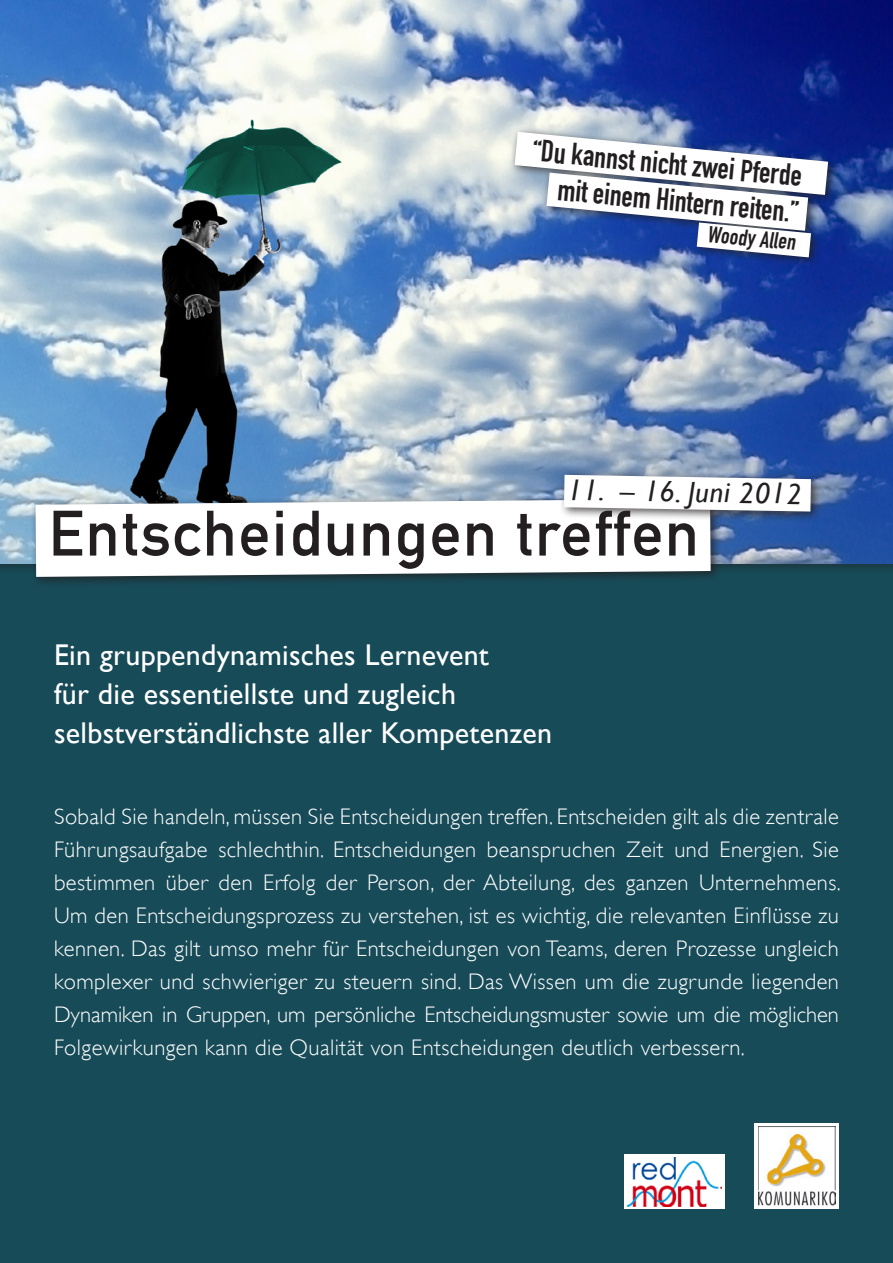
<style>
.page{position:relative;width:893px;height:1263px;background:#fff}
.page>*{position:absolute;margin:0;border:0;box-sizing:border-box;transform-origin:0 0}
.t1{font:63px "DIN Mittelschrift Alternate";letter-spacing:.03em;color:#231f20}
.t2{font:30.45px/36.8px "DIN Engschrift";color:#231f20;text-align:right}
.t3{font:30px "Gill Sans";letter-spacing:.01em;color:#fff}
.t4{font:italic 29.4px "Gill Sans";color:#231f20}
.t5{font:22.8px "DIN Engschrift";color:#231f20}
.t6{font:300 22.5px/33px "Gill Sans";letter-spacing:.02em;color:#fff;text-align:justify}
</style>
<div class="page">
<div style="left:0;top:574px;width:893px;height:689px;background:#174b58"></div>
<img style="left:0;top:0;width:893px;height:563px">
<div style="left:30px;top:494px;width:691px;height:94px;background:#231f20;opacity:.75"></div>
<svg style="left:36px;top:499px;width:675px;height:78px"></svg>
<div style="left:559px;top:470px;width:263px;height:52px;background:#231f20;opacity:.75"></div>
<svg style="left:564px;top:475px;width:247px;height:36px"></svg>
<div style="left:624px;top:1154px;width:101px;height:55px;background:#fff"></div>
<img style="left:627px;top:1157px;width:95px;height:49px">
<div style="left:754px;top:1124px;width:85px;height:85px;background:#fff"></div>
<img style="left:758px;top:1127px;width:78px;height:79px">
<div style="left:510px;top:127px;width:329px;height:141px;background:#231f20;opacity:.75"></div>
<svg style="left:515px;top:132px;width:313px;height:125px"></svg>
<p class="t2" style="left:534px;top:133px;width:272px;rotate:5deg">“Du kannst nicht zwei Pferde mit einem Hintern reiten.”</p>
<p class="t5" style="left:709px;top:221px;width:90px;rotate:5deg">Woody Allen</p>
<p class="t4" style="left:567px;top:473px;width:236px;rotate:1deg">11. – 16. Juni 2012</p>
<p class="t1" style="left:49px;top:496px;width:651px">Entscheidungen treffen</p>
<p class="t3" style="left:54px;top:638px;width:436px">Ein gruppendynamisches Lernevent</p>
<p class="t3" style="left:54px;top:677px;width:403px">für die essentiellste und zugleich</p>
<p class="t3" style="left:54px;top:716px;width:500px">selbstverständlichste aller Kompetenzen</p>
<p class="t6" style="left:54px;top:799px;width:788px">Sobald Sie handeln, müssen Sie Entscheidungen treffen. Entscheiden gilt als die zentrale Führungsaufgabe schlechthin. Entscheidungen beanspruchen Zeit und Energien. Sie bestimmen über den Erfolg der Person, der Abteilung, des ganzen Unternehmens.<br>Um den Entscheidungsprozess zu verstehen, ist es wichtig, die relevanten Einflüsse zu kennen. Das gilt umso mehr für Entscheidungen von Teams, deren Prozesse ungleich komplexer und schwieriger zu steuern sind. Das Wissen um die zugrunde liegenden Dynamiken in Gruppen, um persönliche Entscheidungsmuster sowie um die möglichen Folgewirkungen kann die Qualität von Entscheidungen deutlich verbessern.</p>
</div>
